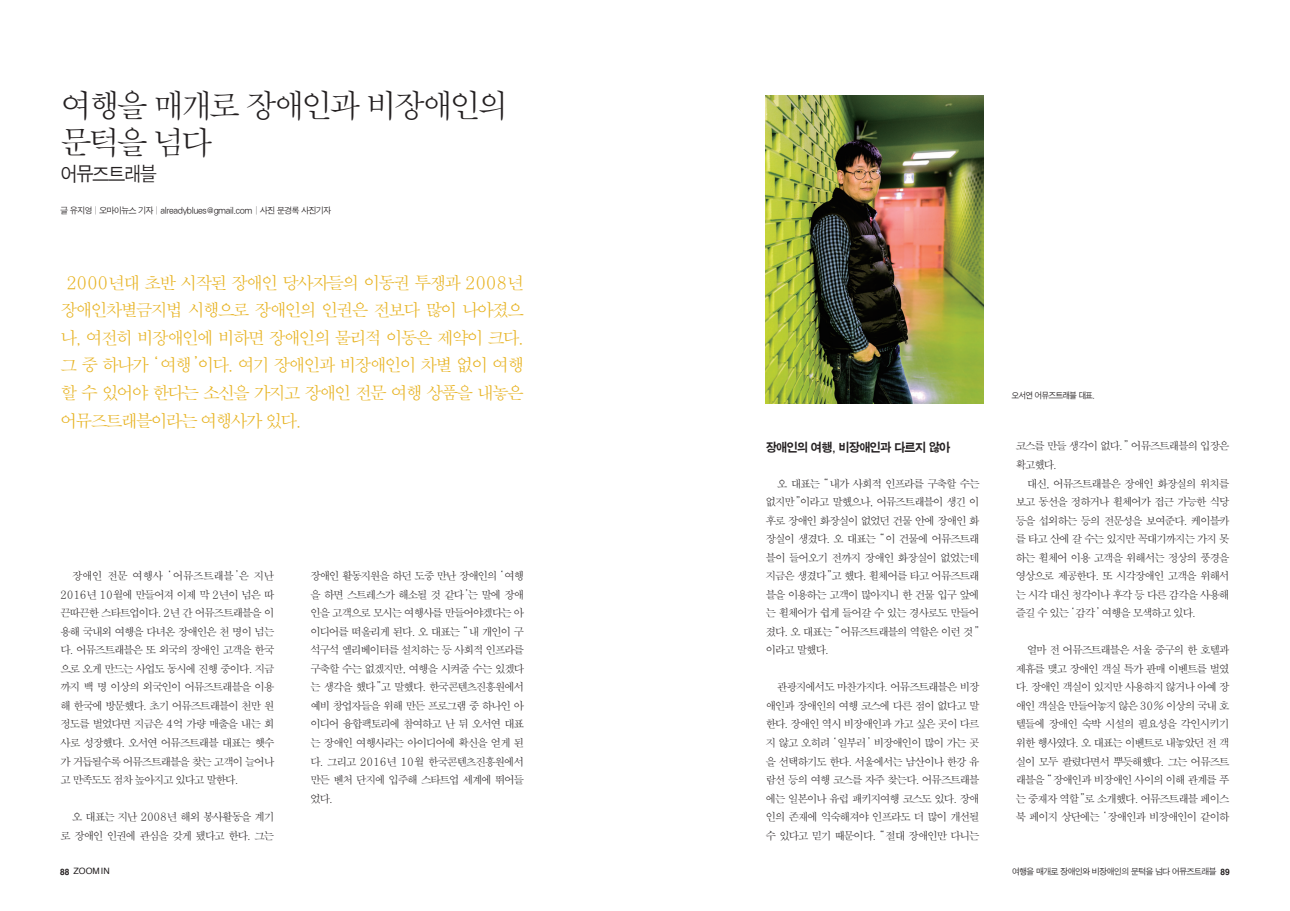
<style>
.page{position:relative;width:1290px;height:911px;background:#fff}
.page>*{position:absolute;margin:0;border:0;box-sizing:border-box;transform-origin:0 0}
.t1{font:32.5px/37.5px "SMSS Myung Jo Std";letter-spacing:-.14em;color:#231f20}
.t2{font:20px "Apple Gothic";letter-spacing:-.12em;color:#231f20;scale:.9 1}
.t3{font:17.5px/27.5px "SMSS Myung Jo Std";letter-spacing:-.14em;color:#e7b220;text-align:justify}
.t4{font:12.5px "SMK Gothic Std";letter-spacing:-.12em;color:#231f20;scale:.95 1}
.t5{font:11px/18.5px "SMSS Myung Jo Std";letter-spacing:-.14em;color:#231f20;text-align:justify}
.t6{font:8.75px "SMJ Gothic Std";letter-spacing:-.12em;color:#231f20;scale:.95 1}
.t7{font:8.75px "SMSJ Gothic Std";letter-spacing:-.12em;color:#231f20;scale:.9 1}
.t8{font:8.75px "Helvetica";color:#231f20}
.s1{font-size:11.5px}
.s2{font-family:"Helvetica";font-weight:700}
</style>
<div class="page">
<img style="left:765px;top:96px;width:219px;height:308px">
<h1 class="t1" style="left:60px;top:87px;width:451px">여행을 매개로 장애인과 비장애인의 문턱을 넘다</h1>
<h2 class="t2" style="left:60px;top:163px;width:110px">어뮤즈트래블</h2>
<p class="t6" style="left:60px;top:206px;width:287px">글 유지영│오마이뉴스 기자│alreadyblues@gmail.com | 사진 문경록 사진기자</p>
<h3 class="t3" style="left:60px;top:269px;width:466px;text-indent:6px">2000년대 초반 시작된 장애인 당사자들의 이동권 투쟁과 2008년 장애인차별금지법 시행으로 장애인의 인권은 전보다 많이 나아졌으 나, 여전히 비장애인에 비하면 장애인의 물리적 이동은 제약이 크다. 그 중 하나가 ‘여행’이다. 여기 장애인과 비장애인이 차별 없이 여행 할 수 있어야 한다는 소신을 가지고 장애인 전문 여행 상품을 내놓은 어뮤즈트래블이라는 여행사가 있다.</h3>
<p class="t5" style="left:60px;top:567px;width:216px;text-indent:12px">장애인 전문 여행사 ‘어뮤즈트래블’은 지난 2016년 10월에 만들어져 이제 막 2년이 넘은 따 끈따끈한 스타트업이다. 2년 간 어뮤즈트래블을 이 용해 국내외 여행을 다녀온 장애인은 천 명이 넘는 다. 어뮤즈트래블은 또 외국의 장애인 고객을 한국 으로 오게 만드는 사업도 동시에 진행 중이다. 지금 까지 백 명 이상의 외국인이 어뮤즈트래블을 이용 해 한국에 방문했다. 초기 어뮤즈트래블이 천만 원 정도를 벌었다면 지금은 4억 가량 매출을 내는 회 사로 성장했다. 오서연 어뮤즈트래블 대표는 햇수 가 거듭될수록 어뮤즈트래블을 찾는 고객이 늘어나 고 만족도도 점차 높아지고 있다고 말한다.</p>
<p class="t5" style="left:60px;top:808px;width:216px;text-align:right">오 대표는 지난 2008년 해외 봉사활동을 계기 로 장애인 인권에 관심을 갖게 됐다고 한다. 그는</p>
<p class="t5" style="left:310px;top:567px;width:216px">장애인 활동지원을 하던 도중 만난 장애인의 ‘여행 을 하면 스트레스가 해소될 것 같다’는 말에 장애 인을 고객으로 모시는 여행사를 만들어야겠다는 아 이디어를 떠올리게 된다. 오 대표는 “내 개인이 구 석구석 엘리베이터를 설치하는 등 사회적 인프라를 구축할 수는 없겠지만, 여행을 시켜줄 수는 있겠다 는 생각을 했다”고 말했다. 한국콘텐츠진흥원에서 예비 창업자들을 위해 만든 프로그램 중 하나인 아 이디어 융합팩토리에 참여하고 난 뒤 오서연 대표 는 장애인 여행사라는 아이디어에 확신을 얻게 된 다. 그리고 2016년 10월 한국콘텐츠진흥원에서 만든 벤처 단지에 입주해 스타트업 세계에 뛰어들 었다.</p>
<p class="t4" style="left:765px;top:440px;width:197px">장애인의 여행, 비장애인과 다르지 않아</p>
<p class="t5" style="left:765px;top:474px;width:216px;text-indent:12px">오 대표는 “내가 사회적 인프라를 구축할 수는 없지만”이라고 말했으나, 어뮤즈트래블이 생긴 이 후로 장애인 화장실이 없었던 건물 안에 장애인 화 장실이 생겼다. 오 대표는 “이 건물에 어뮤즈트래 블이 들어오기 전까지 장애인 화장실이 없었는데 지금은 생겼다”고 했다. 휠체어를 타고 어뮤즈트래 블을 이용하는 고객이 많아지니 한 건물 입구 앞에 는 휠체어가 쉽게 들어갈 수 있는 경사로도 만들어 졌다. 오 대표는 “어뮤즈트래블의 역할은 이런 것” 이라고 말했다.</p>
<p class="t5" style="left:765px;top:678px;width:216px;text-indent:12px">관광지에서도 마찬가지다. 어뮤즈트래블은 비장 애인과 장애인의 여행 코스에 다른 점이 없다고 말 한다. 장애인 역시 비장애인과 가고 싶은 곳이 다르 지 않고 오히려 ‘일부러’ 비장애인이 많이 가는 곳 을 선택하기도 한다. 서울에서는 남산이나 한강 유 람선 등의 여행 코스를 자주 찾는다. 어뮤즈트래블 에는 일본이나 유럽 패키지여행 코스도 있다. 장애 인의 존재에 익숙해져야 인프라도 더 많이 개선될 수 있다고 믿기 때문이다. “절대 장애인만 다니는</p>
<p class="t7" style="left:1011px;top:391px;width:94px">오서연 어뮤즈트래블 대표.</p>
<p class="t5" style="left:1015px;top:437px;width:216px">코스를 만들 생각이 없다.” 어뮤즈트래블의 입장은 확고했다.</p>
<p class="t5" style="left:1015px;top:474px;width:216px;text-indent:12px">대신, 어뮤즈트래블은 장애인 화장실의 위치를 보고 동선을 정하거나 휠체어가 접근 가능한 식당 등을 섭외하는 등의 전문성을 보여준다. 케이블카 를 타고 산에 갈 수는 있지만 꼭대기까지는 가지 못 하는 휠체어 이용 고객을 위해서는 정상의 풍경을 영상으로 제공한다. 또 시각장애인 고객을 위해서 는 시각 대신 청각이나 후각 등 다른 감각을 사용해 즐길 수 있는 ‘감각’ 여행을 모색하고 있다.</p>
<p class="t5" style="left:1015px;top:641px;width:216px;text-indent:12px">얼마 전 어뮤즈트래블은 서울 중구의 한 호텔과 제휴를 맺고 장애인 객실 특가 판매 이벤트를 벌였 다. 장애인 객실이 있지만 사용하지 않거나 아예 장 애인 객실을 만들어놓지 않은 30<span class="s1">%</span> 이상의 국내 호 텔들에 장애인 숙박 시설의 필요성을 각인시키기 위한 행사였다. 오 대표는 이벤트로 내놓았던 전 객 실이 모두 팔렸다면서 뿌듯해했다. 그는 어뮤즈트 래블을 “장애인과 비장애인 사이의 이해 관계를 푸 는 중재자 역할”로 소개했다. 어뮤즈트래블 페이스 북 페이지 상단에는 ‘장애인과 비장애인이 같이하</p>
<p class="t6" style="left:60px;top:866px;width:64px"><span class="s2">88</span> HOT TREND</p>
<p class="t6" style="left:1071px;top:866px;width:169px">여행을 매개로 장애인과 비장애인의 문턱을 넘다</p>
<p class="t6" style="left:1011px;top:866px;width:231px">여행을 매개로 장애인와 비장애인의 문턱을 넘다 어뮤즈트래블 <span class="s2">89</span></p>
<p class="t8" style="left:74px;top:867px;width:38px">ZOOMIN</p>
</div>
